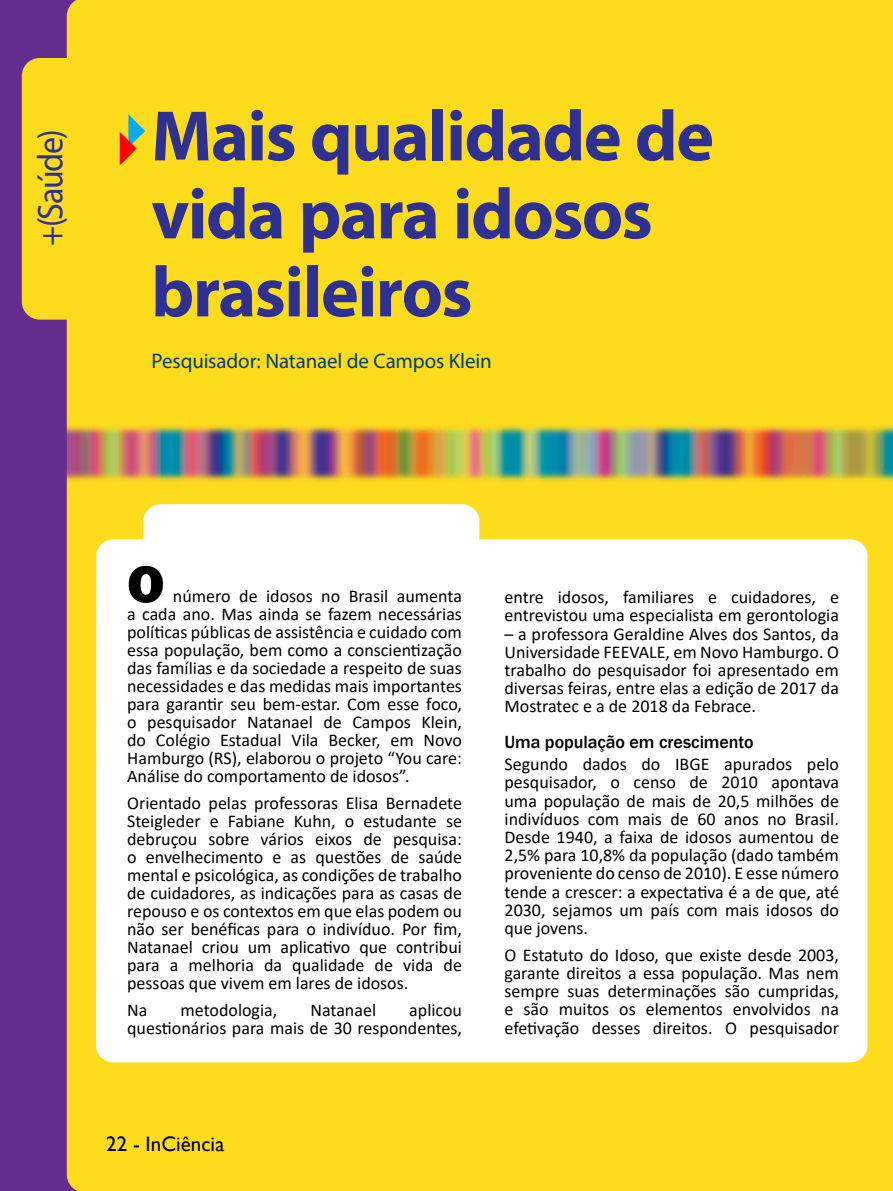
<style>
.page{position:relative;width:893px;height:1191px;background:#fff}
.page>*{position:absolute;margin:0;border:0;box-sizing:border-box;transform-origin:0 0}
.t1{font:700 72px/78px "Myriad Pro";letter-spacing:-.02em;color:#2e3092}
.t2{font:800 54px "Franklin Gothic";color:#000}
.t3{font:36px "Myriad Pro";letter-spacing:-.035em;color:#2e3092;scale:.94 1}
.t4{font:21px "Myriad Pro";letter-spacing:-.005em;color:#004071}
.t5{font:21px "Gill Sans";color:#000}
.t6{font:18px/18px "Calibri";color:#000;text-align:justify}
.t7{font:500 18px "Franklin Gothic";letter-spacing:-.005em;color:#000}
</style>
<div class="page">
<div style="left:1px;top:0;width:892px;height:1191px;background:#fddb1d"></div>
<img style="left:77px;top:426px;width:816px;height:55px">
<svg style="left:0;top:0;width:77px;height:1191px;fill:#662d91"></svg>
<div style="left:96px;top:504px;width:771px;height:558px;background:#fff"></div>
<svg style="left:120px;top:114px;width:25px;height:51px"></svg>
<h3 class="t3" style="left:28px;top:246px;width:126px;rotate:-90deg">+(Saúde)</h3>
<h1 class="t1" style="left:151px;top:95px;width:564px">Mais qualidade de vida para idosos brasileiros</h1>
<p class="t4" style="left:152px;top:348px;width:342px">Pesquisador: Natanael de Campos Klein</p>
<h2 class="t2" style="left:127px;top:549px;width:39px">O</h2>
<p class="t6" style="left:127px;top:587px;width:336px;text-indent:46px">número de idosos no Brasil aumenta a cada ano. Mas ainda se fazem necessárias políticas públicas de assistência e cuidado com essa população, bem como a conscientização das famílias e da sociedade a respeito de suas necessidades e das medidas mais importantes para garantir seu bem-estar. Com esse foco, o pesquisador Natanael de Campos Klein, do Colégio Estadual Vila Becker, em Novo Hamburgo (RS), elaborou o projeto “You care:<br>Análise do comportamento de idosos”.</p>
<p class="t6" style="left:127px;top:793px;width:336px">Orientado pelas professoras Elisa Bernadete Steigleder e Fabiane Kuhn, o estudante se debruçou sobre vários eixos de pesquisa: o envelhecimento e as questões de saúde mental e psicológica, as condições de trabalho de cuidadores, as indicações para as casas de repouso e os contextos em que elas podem ou não ser benéficas para o indivíduo. Por fim, Natanael criou um aplicativo que contribui para a melhoria da qualidade de vida de pessoas que vivem em lares de idosos.</p>
<p class="t6" style="left:127px;top:1000px;width:22px">Na</p>
<p class="t6" style="left:180px;top:1000px;width:98px">metodologia,</p>
<p class="t6" style="left:310px;top:1000px;width:67px">Natanael</p>
<p class="t6" style="left:127px;top:1000px;width:336px;text-align:right">aplicou<br>questionários para mais de 30 respondentes,</p>
<p class="t5" style="left:106px;top:1129px;width:120px">22 - InCiência</p>
<p class="t5" style="left:106px;top:1132px;width:120px">22 - InCiência</p>
<p class="t6" style="left:504px;top:587px;width:336px">entre idosos, familiares e cuidadores, e entrevistou uma especialista em gerontologia</p>
<p class="t6" style="left:504px;top:624px;width:336px">– a professora Geraldine Alves dos Santos, da Universidade FEEVALE, em Novo Hamburgo. O trabalho do pesquisador foi apresentado em diversas feiras, entre elas a edição de 2017 da Mostratec e a de 2018 da Febrace.</p>
<p class="t7" style="left:504px;top:730px;width:250px">Uma população em crescimento</p>
<p class="t6" style="left:504px;top:754px;width:336px">Segundo dados do IBGE apurados pelo pesquisador, o censo de 2010 apontava uma população de mais de 20,5 milhões de indivíduos com mais de 60 anos no Brasil.<br>Desde 1940, a faixa de idosos aumentou de 2,5% para 10,8% da população (dado também proveniente do censo de 2010). E esse número tende a crescer: a expectativa é a de que, até 2030, sejamos um país com mais idosos do que jovens.</p>
<p class="t6" style="left:504px;top:945px;width:336px">O Estatuto do Idoso, que existe desde 2003, garante direitos a essa população. Mas nem sempre suas determinações são cumpridas, e são muitos os elementos envolvidos na efetivação desses direitos. O pesquisador</p>
</div>
